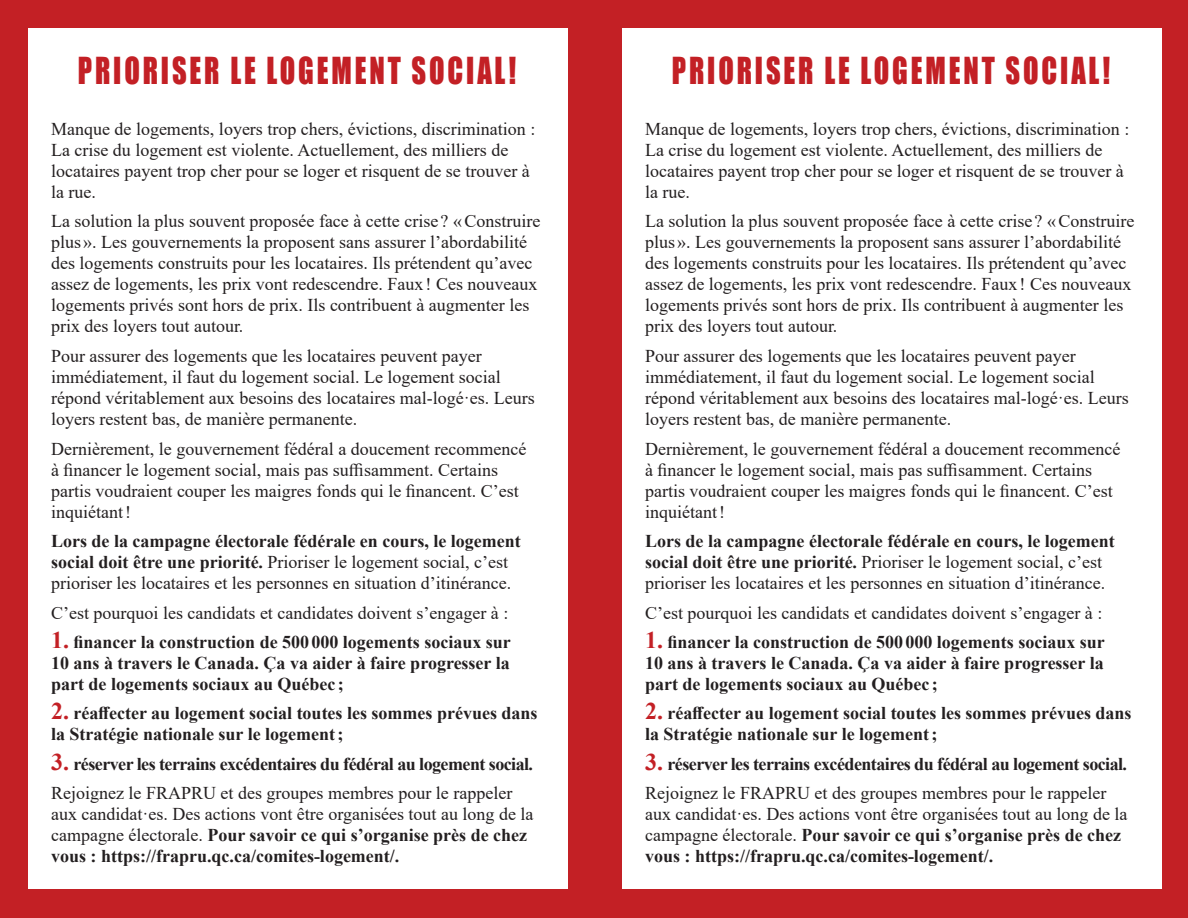
<style>
.page{position:relative;width:1188px;height:918px;background:#c32025}
.page>*{position:absolute;margin:0;border:0;box-sizing:border-box;transform-origin:0 0}
.t1{font:34.2px "Impact";letter-spacing:.1em;color:#c32025;scale:.83 1}
.t2{font:18px/21px "Times New Roman";color:#231f20}
.t3{font:700 18px/21px "Times New Roman";color:#231f20}
.t4{font:700 18px/29.5px "Times New Roman";letter-spacing:-.03em;color:#231f20}
.s1{font-weight:700}
.s2{font-size:24px;color:#c32025}
.s3{font-weight:400}
</style>
<div class="page">
<div style="left:28px;top:28px;width:540px;height:861px;background:#fff"></div>
<div style="left:622px;top:28px;width:540px;height:861px;background:#fff"></div>
<h1 class="t1" style="left:78px;top:44px;width:529px">PRIORISER LE LOGEMENT SOCIAL!</h1>
<p class="t2" style="left:51px;top:118px;width:486px">Manque de logements, loyers trop chers, évictions, discrimination :<br>La crise du logement est violente. Actuellement, des milliers de locataires payent trop cher pour se loger et risquent de se trouver à la rue.</p>
<p class="t2" style="left:51px;top:210px;width:491px">La solution la plus souvent proposée face à cette crise ? «Construire plus ». Les gouvernements la proposent sans assurer l’abordabilité des logements construits pour les locataires. Ils prétendent qu’avec assez de logements, les prix vont redescendre. Faux! Ces nouveaux logements privés sont hors de prix. Ils contribuent à augmenter les prix des loyers tout autour.</p>
<p class="t2" style="left:51px;top:345px;width:485px">Pour assurer des logements que les locataires peuvent payer immédiatement, il faut du logement social. Le logement social répond véritablement aux besoins des locataires mal-logé·es. Leurs loyers restent bas, de manière permanente.</p>
<p class="t2" style="left:51px;top:437px;width:477px">Dernièrement, le gouvernement fédéral a doucement recommencé à financer le logement social, mais pas suffisamment. Certains partis voudraient couper les maigres fonds qui le financent. C’est inquiétant!</p>
<p class="t2" style="left:51px;top:530px;width:471px"><span class="s1">Lors de la campagne électorale fédérale en cours, le logement social doit être une priorité.</span> Prioriser le logement social, c’est prioriser les locataires et les personnes en situation d’itinérance.</p>
<p class="t2" style="left:51px;top:601px;width:459px">C’est pourquoi les candidats et candidates doivent s’engager à :</p>
<p class="t3" style="left:51px;top:631px;width:461px;text-align:justify"><span class="s2">1.</span> financer la construction de 500 000 logements sociaux sur 10 ans à travers le Canada. Ça va aider à faire progresser la part de logements sociaux au Québec ;</p>
<p class="t3" style="left:51px;top:702px;width:488px"><span class="s2">2.</span> réaffecter au logement social toutes les sommes prévues dans la Stratégie nationale sur le logement;</p>
<p class="t4" style="left:51px;top:749px;width:484px"><span class="s2">3.</span> réserver les terrains excédentaires du fédéral au logement social.<br><span class="s3">Rejoignez le FRAPRU et des groupes membres pour le rappeler</span></p>
<p class="t3" style="left:51px;top:803px;width:484px"><span class="s3">aux candidat·es. Des actions vont être organisées tout au long de la campagne électorale.</span> Pour savoir ce qui s’organise près de chez vous : https://frapru.qc.ca/comites-logement/.</p>
<h1 class="t1" style="left:672px;top:44px;width:529px">PRIORISER LE LOGEMENT SOCIAL!</h1>
<p class="t2" style="left:645px;top:118px;width:486px">Manque de logements, loyers trop chers, évictions, discrimination :<br>La crise du logement est violente. Actuellement, des milliers de locataires payent trop cher pour se loger et risquent de se trouver à la rue.</p>
<p class="t2" style="left:645px;top:210px;width:491px">La solution la plus souvent proposée face à cette crise ? «Construire plus ». Les gouvernements la proposent sans assurer l’abordabilité des logements construits pour les locataires. Ils prétendent qu’avec assez de logements, les prix vont redescendre. Faux! Ces nouveaux logements privés sont hors de prix. Ils contribuent à augmenter les prix des loyers tout autour.</p>
<p class="t2" style="left:645px;top:345px;width:485px">Pour assurer des logements que les locataires peuvent payer immédiatement, il faut du logement social. Le logement social répond véritablement aux besoins des locataires mal-logé·es. Leurs loyers restent bas, de manière permanente.</p>
<p class="t2" style="left:645px;top:437px;width:477px">Dernièrement, le gouvernement fédéral a doucement recommencé à financer le logement social, mais pas suffisamment. Certains partis voudraient couper les maigres fonds qui le financent. C’est inquiétant!</p>
<p class="t2" style="left:645px;top:530px;width:471px"><span class="s1">Lors de la campagne électorale fédérale en cours, le logement social doit être une priorité.</span> Prioriser le logement social, c’est prioriser les locataires et les personnes en situation d’itinérance.</p>
<p class="t2" style="left:645px;top:601px;width:459px">C’est pourquoi les candidats et candidates doivent s’engager à :</p>
<p class="t3" style="left:645px;top:631px;width:461px;text-align:justify"><span class="s2">1.</span> financer la construction de 500 000 logements sociaux sur 10 ans à travers le Canada. Ça va aider à faire progresser la part de logements sociaux au Québec ;</p>
<p class="t3" style="left:645px;top:702px;width:488px"><span class="s2">2.</span> réaffecter au logement social toutes les sommes prévues dans la Stratégie nationale sur le logement;</p>
<p class="t4" style="left:645px;top:749px;width:484px"><span class="s2">3.</span> réserver les terrains excédentaires du fédéral au logement social.<br><span class="s3">Rejoignez le FRAPRU et des groupes membres pour le rappeler</span></p>
<p class="t3" style="left:645px;top:803px;width:484px"><span class="s3">aux candidat·es. Des actions vont être organisées tout au long de la campagne électorale.</span> Pour savoir ce qui s’organise près de chez vous : https://frapru.qc.ca/comites-logement/.</p>
</div>
